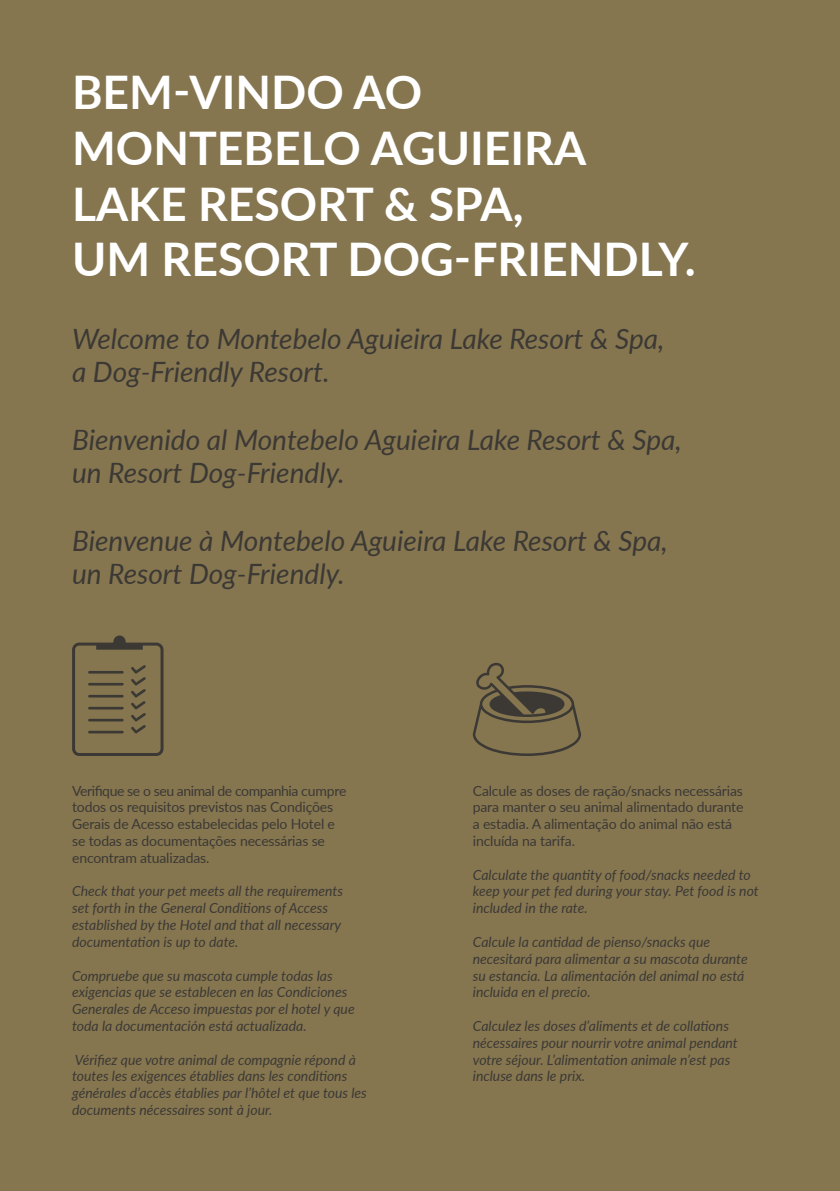
<style>
.page{position:relative;width:840px;height:1191px;background:#fff}
.page>*{position:absolute;margin:0;border:0;box-sizing:border-box;transform-origin:0 0}
.t1{font:700 46.4px/55.6px "Lato";color:#fff}
.t2{font:italic 28px/33.6px "Lato";color:#3c3935}
.t3{font:italic 14px/16.8px "Lato";color:#3c3935}
.t4{font:14px/16.8px "Lato";letter-spacing:-.01em;color:#3c3935}
</style>
<div class="page">
<div style="left:0;top:0;width:839px;height:1191px;background:#857650"></div>
<svg style="left:472px;top:663px;width:108px;height:93px"></svg>
<hr style="left:88px;top:671px;width:36px;height:2px;background:#3c3935">
<hr style="left:88px;top:683px;width:36px;height:2px;background:#3c3935">
<hr style="left:88px;top:695px;width:36px;height:2px;background:#3c3935">
<hr style="left:88px;top:707px;width:36px;height:2px;background:#3c3935">
<hr style="left:88px;top:719px;width:36px;height:2px;background:#3c3935">
<hr style="left:88px;top:731px;width:36px;height:2px;background:#3c3935">
<svg style="left:131px;top:665px;width:15px;height:68px"></svg>
<div style="left:72px;top:642px;width:91px;height:114px;border:3px solid #3c3935;border-radius:6px"></div>
<svg style="left:96px;top:635px;width:47px;height:14px"></svg>
<h1 class="t1" style="left:72px;top:63px;width:625px">BEM-VINDO AO<br>MONTEBELO AGUIEIRA<br>LAKE RESORT &amp; SPA,<br>UM RESORT DOG-FRIENDLY.</h1>
<h2 class="t2" style="left:72px;top:321px;width:593px">Welcome to Montebelo Aguieira Lake Resort &amp; Spa, a Dog-Friendly Resort.</h2>
<h2 class="t2" style="left:72px;top:421px;width:610px">Bienvenido al Montebelo Aguieira Lake Resort &amp; Spa, un Resort Dog-Friendly.</h2>
<h2 class="t2" style="left:72px;top:522px;width:597px">Bienvenue à Montebelo Aguieira Lake Resort &amp; Spa, un Resort Dog-Friendly.</h2>
<p class="t4" style="left:72px;top:781px;width:276px">Verifique se o seu animal de companhia cumpre todos os requisitos previstos nas Condições Gerais de Acesso estabelecidas pelo Hotel e se todas as documentações necessárias se encontram atualizadas.</p>
<p class="t3" style="left:72px;top:882px;width:272px">Check that your pet meets all the requirements set forth in the General Conditions of Access established by the Hotel and that all necessary documentation is up to date.</p>
<p class="t3" style="left:72px;top:966px;width:284px">Compruebe que su mascota cumple todas las exigencias que se establecen en las Condiciones Generales de Acceso impuestas por el hotel y que toda la documentación está actualizada.</p>
<p class="t3" style="left:72px;top:1050px;width:296px">Vérifiez que votre animal de compagnie répond à toutes les exigences établies dans les conditions générales d’accès établies par l’hôtel et que tous les documents nécessaires sont à jour.</p>
<p class="t4" style="left:472px;top:781px;width:272px">Calcule as doses de ração/snacks necessárias para manter o seu animal alimentado durante a estadia. A alimentação do animal não está incluída na tarifa.</p>
<p class="t3" style="left:472px;top:865px;width:287px">Calculate the quantity of food/snacks needed to keep your pet fed during your stay. Pet food is not included in the rate.</p>
<p class="t3" style="left:472px;top:932px;width:276px">Calcule la cantidad de pienso/snacks que necesitará para alimentar a su mascota durante su estancia. La alimentación del animal no está incluida en el precio.</p>
<p class="t3" style="left:472px;top:1016px;width:266px">Calculez les doses d’aliments et de collations nécessaires pour nourrir votre animal pendant votre séjour. L’alimentation animale n’est pas incluse dans le prix.</p>
</div>
